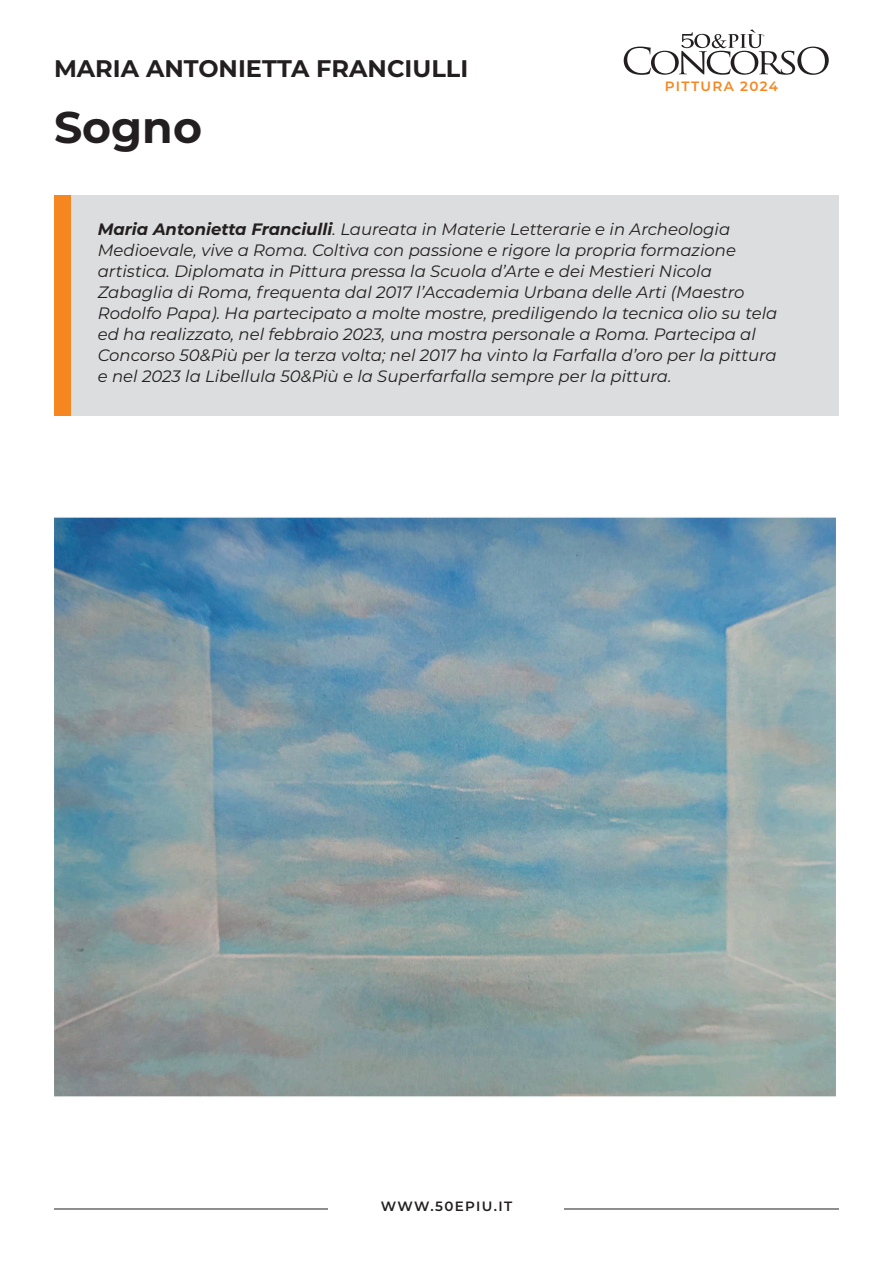
<style>
.page{position:relative;width:893px;height:1263px;background:#fff}
.page>*{position:absolute;margin:0;border:0;box-sizing:border-box;transform-origin:0 0}
.t1{font:700 44.25px "Montserrat";color:#231f20}
.t2{font:700 24px "Montserrat";color:#231f20}
.t3{font:italic 16.5px/21px "Montserrat";color:#231f20}
.t4{font:600 13.5px "Montserrat";letter-spacing:.1em;color:#231f20}
.t5{font:600 13.5px "Montserrat";letter-spacing:.095em;color:#f6861f}
.s1{font-weight:700}
</style>
<div class="page">
<svg style="left:624px;top:29px;width:205px;height:46px"></svg>
<hr style="left:54px;top:1208px;width:785px;height:1px;background:#231f20">
<div style="left:329px;top:1197px;width:235px;height:23px;background:#fff"></div>
<img style="left:54px;top:517px;width:781px;height:580px">
<div style="left:54px;top:196px;width:785px;height:220px;background:#dcddde"></div>
<div style="left:54px;top:196px;width:16px;height:220px;background:#f6861f"></div>
<p class="t2" style="left:54px;top:51px;width:416px">MARIA ANTONIETTA FRANCIULLI</p>
<p class="t1" style="left:54px;top:96px;width:150px">Sogno</p>
<p class="t5" style="left:665px;top:77px;width:115px">PITTURA 2024</p>
<p class="t3" style="left:98px;top:218px;width:681px"><span class="s1">Maria Antonietta Franciulli</span>. Laureata in Materie Letterarie e in Archeologia Medioevale, vive a Roma. Coltiva con passione e rigore la propria formazione artistica. Diplomata in Pittura pressa la Scuola d’Arte e dei Mestieri Nicola Zabaglia di Roma, frequenta dal 2017 l’Accademia Urbana delle Arti (Maestro Rodolfo Papa). Ha partecipato a molte mostre, prediligendo la tecnica olio su tela ed ha realizzato, nel febbraio 2023, una mostra personale a Roma. Partecipa al Concorso 50&amp;Più per la terza volta; nel 2017 ha vinto la Farfalla d’oro per la pittura e nel 2023 la Libellula 50&amp;Più e la Superfarfalla sempre per la pittura.</p>
<p class="t4" style="left:381px;top:1196px;width:133px">WWW.50EPIU.IT</p>
</div>
